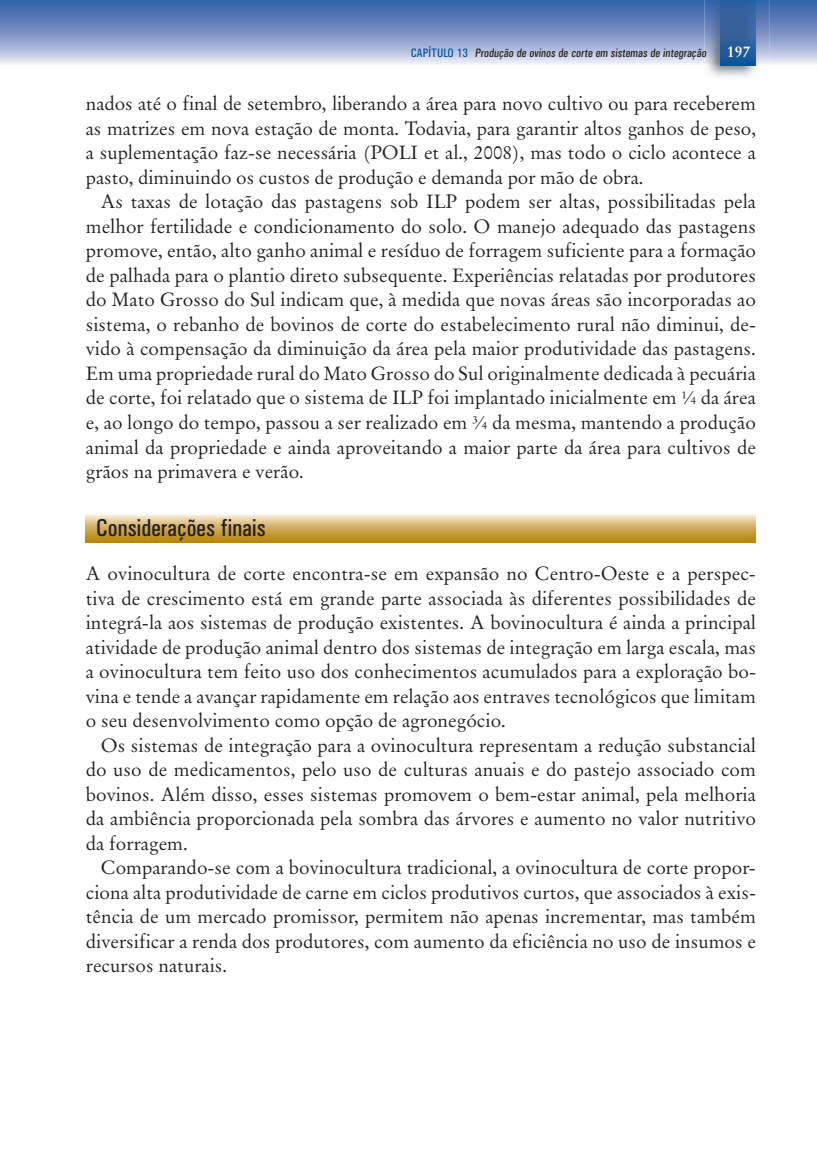
<style>
.page{position:relative;width:817px;height:1164px;background:#fff}
.page>*{position:absolute;margin:0;border:0;box-sizing:border-box;transform-origin:0 0}
.t1{font:24.5px "Univers Condensed";color:#231f20}
.t2{font:19.25px/24.5px "Original Garamond BT";color:#231f20;text-align:justify}
.t3{font:12.25px "Univers Condensed";color:#231f20}
.s1{color:#01519b}
.s2{font-family:"Original Garamond BT";font-weight:700;font-size:15.75px;color:#fff}
</style>
<div class="page">
<svg style="left:0;top:0;width:816px;height:65px;background:#839ac8"></svg>
<img style="left:704px;top:0;width:65px;height:77px">
<img style="left:720px;top:0;width:35px;height:66px">
<svg style="left:86px;top:514px;width:669px;height:28px;background:#d5b267"></svg>
<p class="t3" style="left:410px;top:49px;width:341px"><span class="s1">CAPÍTULO 13</span> Produção de ovinos de corte em sistemas de integração <span class="s2">197</span></p>
<p class="t2" style="left:86px;top:93px;width:671px">nados até o final de setembro, liberando a área para novo cultivo ou para receberem as matrizes em nova estação de monta. Todavia, para garantir altos ganhos de peso, a suplementação faz-se necessária (POLI et al., 2008), mas todo o ciclo acontece a pasto, diminuindo os custos de produção e demanda por mão de obra.</p>
<p class="t2" style="left:86px;top:191px;width:671px;text-indent:15px">As taxas de lotação das pastagens sob ILP podem ser altas, possibilitadas pela melhor fertilidade e condicionamento do solo. O manejo adequado das pastagens promove, então, alto ganho animal e resíduo de forragem suficiente para a formação de palhada para o plantio direto subsequente. Experiências relatadas por produtores do Mato Grosso do Sul indicam que, à medida que novas áreas são incorporadas ao sistema, o rebanho de bovinos de corte do estabelecimento rural não diminui, de&shy;vido à compensação da diminuição da área pela maior produtividade das pastagens.<br>Em uma propriedade rural do Mato Grosso do Sul originalmente dedicada à pecuária de corte, foi relatado que o sistema de ILP foi implantado inicialmente em ¼ da área e, ao longo do tempo, passou a ser realizado em ¾ da mesma, mantendo a produção animal da propriedade e ainda aproveitando a maior parte da área para cultivos de grãos na primavera e verão.</p>
<p class="t1" style="left:96px;top:519px;width:171px">Considerações finais</p>
<p class="t2" style="left:86px;top:563px;width:671px">A ovinocultura de corte encontra-se em expansão no Centro-Oeste e a perspec&shy;tiva de crescimento está em grande parte associada às diferentes possibilidades de integrá-la aos sistemas de produção existentes. A bovinocultura é ainda a principal atividade de produção animal dentro dos sistemas de integração em larga escala, mas a ovinocultura tem feito uso dos conhecimentos acumulados para a exploração bo&shy;vina e tende a avançar rapidamente em relação aos entraves tecnológicos que limitam o seu desenvolvimento como opção de agronegócio.</p>
<p class="t2" style="left:86px;top:734px;width:671px;text-indent:15px">Os sistemas de integração para a ovinocultura representam a redução substancial do uso de medicamentos, pelo uso de culturas anuais e do pastejo associado com bovinos. Além disso, esses sistemas promovem o bem-estar animal, pela melhoria da ambiência proporcionada pela sombra das árvores e aumento no valor nutritivo da forragem.</p>
<p class="t2" style="left:86px;top:857px;width:671px;text-indent:15px">Comparando-se com a bovinocultura tradicional, a ovinocultura de corte propor&shy;ciona alta produtividade de carne em ciclos produtivos curtos, que associados à exis&shy;tência de um mercado promissor, permitem não apenas incrementar, mas também diversificar a renda dos produtores, com aumento da eficiência no uso de insumos e recursos naturais.</p>
</div>
